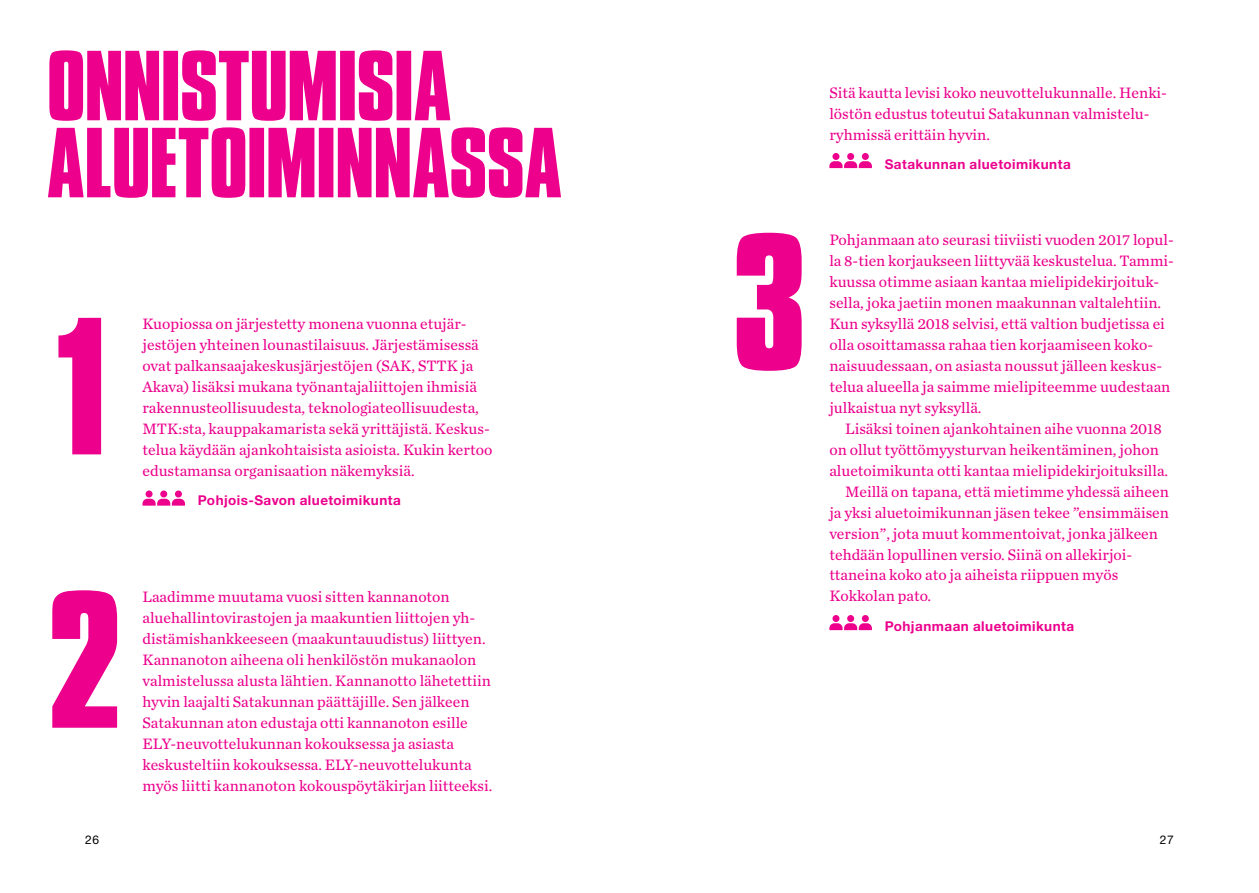
<style>
.page{position:relative;width:1259px;height:893px;background:#fff}
.page>*{position:absolute;margin:0;border:0;box-sizing:border-box;transform-origin:0 0}
.t1{font:700 168.15px/273.3px "Compacta BT";color:#ec008c}
.t2{font:15.75px/21px "Chronicle Text G2";color:#ec008c}
.t3{font:700 13.5px "Helvetica Neue LT Std";letter-spacing:.035em;color:#ec008c}
.t4{font:12px "Helvetica Neue LT Std";color:#000}
</style>
<div class="page">
<div style="left:832px;top:615px;width:7px;height:7px;background:#ec008c;border-radius:50%"></div>
<div style="left:847px;top:615px;width:7px;height:7px;background:#ec008c;border-radius:50%"></div>
<div style="left:862px;top:615px;width:7px;height:7px;background:#ec008c;border-radius:50%"></div>
<svg style="left:829px;top:623px;width:43px;height:7px"></svg>
<div style="left:832px;top:153px;width:7px;height:7px;background:#ec008c;border-radius:50%"></div>
<div style="left:847px;top:153px;width:7px;height:7px;background:#ec008c;border-radius:50%"></div>
<div style="left:862px;top:153px;width:7px;height:7px;background:#ec008c;border-radius:50%"></div>
<svg style="left:829px;top:161px;width:43px;height:7px"></svg>
<svg style="left:48px;top:127px;width:513px;height:71px"></svg>
<svg style="left:49px;top:50px;width:401px;height:71px"></svg>
<div style="left:146px;top:490px;width:7px;height:7px;background:#ec008c;border-radius:50%"></div>
<div style="left:160px;top:490px;width:7px;height:7px;background:#ec008c;border-radius:50%"></div>
<div style="left:175px;top:490px;width:7px;height:7px;background:#ec008c;border-radius:50%"></div>
<svg style="left:142px;top:499px;width:43px;height:7px"></svg>
<h1 class="t1" style="left:46px;top:253px;width:77px">1<br>2</h1>
<p class="t2" style="left:142px;top:312px;width:351px">Kuopiossa on järjestetty monena vuonna etujär&shy;jestöjen yhteinen lounastilaisuus. Järjestämisessä ovat palkansaajakeskusjärjestöjen (SAK, STTK ja Akava) lisäksi mukana työnantajaliittojen ihmisiä rakennusteollisuudesta, teknologiateollisuudesta, MTK:sta, kauppakamarista sekä yrittäjistä. Keskus&shy;telua käydään ajankohtaisista asioista. Kukin kertoo edustamansa organisaation näkemyksiä.</p>
<p class="t3" style="left:198px;top:491px;width:205px">Pohjois-Savon aluetoimikunta</p>
<p class="t2" style="left:142px;top:585px;width:351px">Laadimme muutama vuosi sitten kannanoton aluehallintovirastojen ja maakuntien liittojen yh&shy;distämishankkeeseen (maakuntauudistus) liittyen.<br>Kannanoton aiheena oli henkilöstön mukanaolon valmistelussa alusta lähtien. Kannanotto lähetettiin hyvin laajalti Satakunnan päättäjille. Sen jälkeen Satakunnan aton edustaja otti kannanoton esille ELY-neuvottelukunnan kokouksessa ja asiasta keskusteltiin kokouksessa. ELY-neuvottelukunta myös liitti kannanoton kokouspöytäkirjan liitteeksi.</p>
<h1 class="t1" style="left:731px;top:169px;width:77px">3</h1>
<p class="t2" style="left:829px;top:81px;width:339px">Sitä kautta levisi koko neuvottelukunnalle. Henki&shy;löstön edustus toteutui Satakunnan valmistelu&shy;ryhmissä erittäin hyvin.</p>
<p class="t3" style="left:884px;top:155px;width:188px">Satakunnan aluetoimikunta</p>
<p class="t2" style="left:829px;top:228px;width:346px">Pohjanmaan ato seurasi tiiviisti vuoden 2017 lopul&shy;la 8-tien korjaukseen liittyvää keskustelua. Tammi&shy;kuussa otimme asiaan kantaa mielipidekirjoituk&shy;sella, joka jaetiin monen maakunnan valtalehtiin.<br>Kun syksyllä 2018 selvisi, että valtion budjetissa ei olla osoittamassa rahaa tien korjaamiseen koko&shy;naisuudessaan, on asiasta noussut jälleen keskus&shy;telua alueella ja saimme mielipiteemme uudestaan julkaistua nyt syksyllä.</p>
<p class="t2" style="left:845px;top:417px;width:318px">Lisäksi toinen ajankohtainen aihe vuonna 2018</p>
<p class="t2" style="left:829px;top:438px;width:331px">on ollut työttömyysturvan heikentäminen, johon</p>
<p class="t2" style="left:829px;top:459px;width:340px">aluetoimikunta otti kantaa mielipidekirjoituksilla.</p>
<p class="t2" style="left:845px;top:480px;width:325px">Meillä on tapana, että mietimme yhdessä aiheen</p>
<p class="t2" style="left:829px;top:501px;width:341px">ja yksi aluetoimikunnan jäsen tekee ”ensimmäisen</p>
<p class="t2" style="left:829px;top:522px;width:330px">version”, jota muut kommentoivat, jonka jälkeen</p>
<p class="t2" style="left:829px;top:543px;width:304px">tehdään lopullinen versio. Siinä on allekirjoi-</p>
<p class="t2" style="left:829px;top:564px;width:290px">ttaneina koko ato ja aiheista riippuen myös</p>
<p class="t2" style="left:829px;top:585px;width:103px">Kokkolan pato.</p>
<p class="t3" style="left:884px;top:617px;width:191px">Pohjanmaan aluetoimikunta</p>
<p class="t4" style="left:85px;top:833px;width:16px">26</p>
<p class="t4" style="left:1159px;top:833px;width:16px">27</p>
</div>
